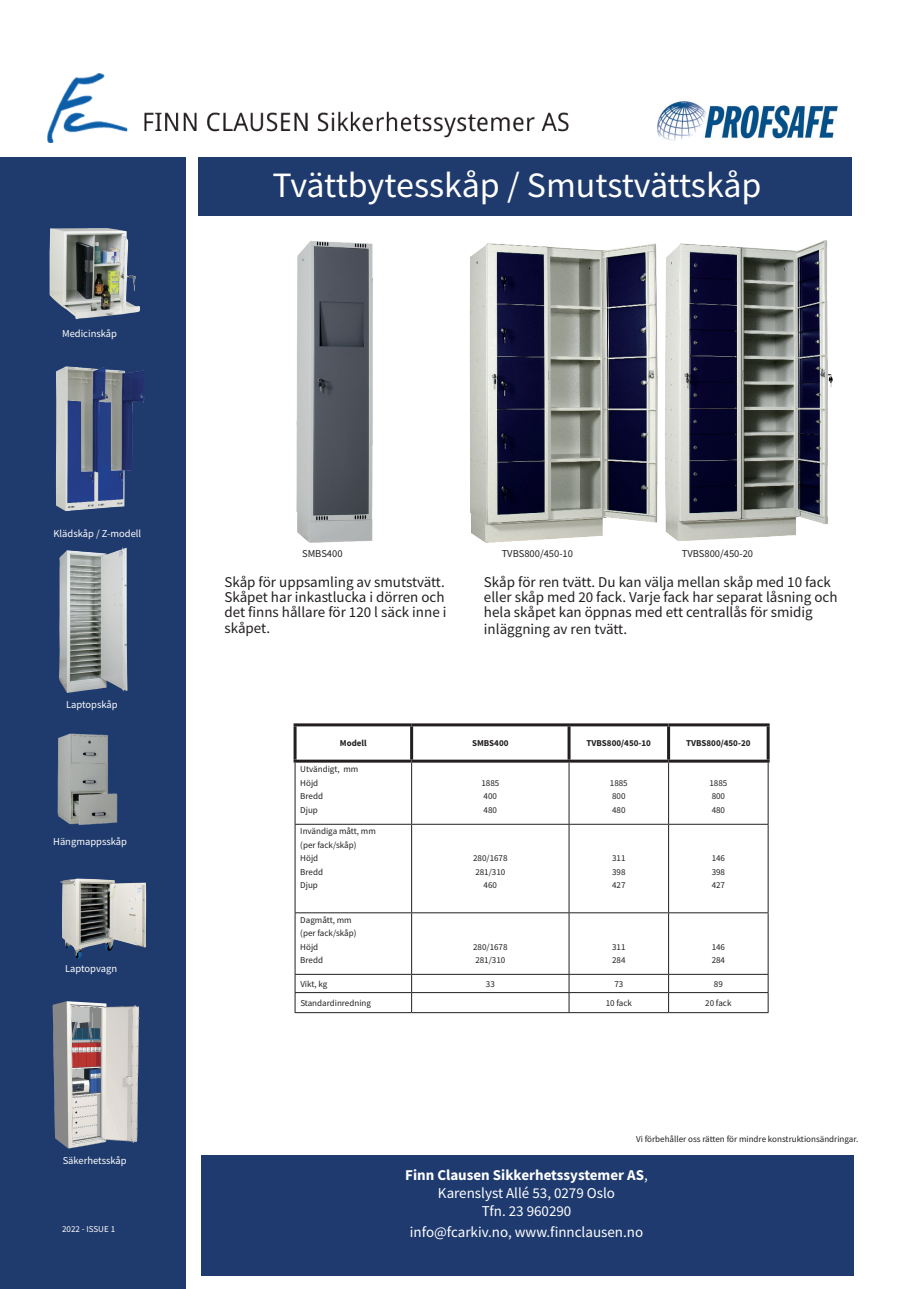
<style>
.page{position:relative;width:919px;height:1289px;background:#fff}
.page>*{position:absolute;margin:0;border:0;box-sizing:border-box;transform-origin:0 0}
.t1{font:35.7px "Source Sans Pro";letter-spacing:-.005em;color:#fff}
.t2{font:15px/15px "Source Sans Pro";color:#231f20}
.t3{font:15px/18px "Source Sans Pro";color:#fff;text-align:center}
.t4{font:10.5px "Source Sans Pro";color:#fff}
.t5{font:10.5px "Source Sans Pro";color:#231f20}
.t6{font:9px/13.5px "Source Sans Pro";color:#231f20}
.t7{font:700 9px "Source Sans Pro";color:#231f20}
.t8{font:9px "Source Sans Pro";color:#fff}
.s1{font-weight:700}
</style>
<div class="page">
<div style="left:0;top:157px;width:185px;height:1131px;background:#1f3a6c"></div>
<div style="left:199px;top:157px;width:653px;height:58px;background:#1f3a6c"></div>
<div style="left:201px;top:1155px;width:652px;height:121px;background:#1f3a6e"></div>
<img style="left:57px;top:733px;width:61px;height:92px">
<img style="left:53px;top:1001px;width:86px;height:147px">
<img style="left:56px;top:366px;width:88px;height:145px">
<img style="left:60px;top:878px;width:87px;height:80px">
<img style="left:59px;top:547px;width:69px;height:146px">
<hr style="left:295px;top:762px;width:1px;height:61px;background:#231f20">
<hr style="left:411px;top:762px;width:1px;height:61px;background:#231f20">
<hr style="left:568px;top:762px;width:1px;height:61px;background:#231f20">
<hr style="left:668px;top:762px;width:1px;height:61px;background:#231f20">
<hr style="left:767px;top:762px;width:1px;height:61px;background:#231f20">
<hr style="left:295px;top:823px;width:116px;height:1px;background:#231f20">
<hr style="left:295px;top:824px;width:1px;height:88px;background:#231f20">
<hr style="left:411px;top:823px;width:158px;height:1px;background:#231f20">
<hr style="left:411px;top:824px;width:1px;height:88px;background:#231f20">
<hr style="left:569px;top:823px;width:99px;height:1px;background:#231f20">
<hr style="left:568px;top:824px;width:1px;height:88px;background:#231f20">
<hr style="left:668px;top:823px;width:100px;height:1px;background:#231f20">
<hr style="left:668px;top:824px;width:1px;height:88px;background:#231f20">
<hr style="left:767px;top:824px;width:1px;height:88px;background:#231f20">
<hr style="left:295px;top:912px;width:116px;height:1px;background:#231f20">
<hr style="left:295px;top:913px;width:1px;height:60px;background:#231f20">
<hr style="left:411px;top:912px;width:158px;height:1px;background:#231f20">
<hr style="left:411px;top:913px;width:1px;height:60px;background:#231f20">
<hr style="left:569px;top:912px;width:99px;height:1px;background:#231f20">
<hr style="left:568px;top:913px;width:1px;height:60px;background:#231f20">
<hr style="left:668px;top:912px;width:100px;height:1px;background:#231f20">
<hr style="left:668px;top:913px;width:1px;height:60px;background:#231f20">
<hr style="left:767px;top:913px;width:1px;height:60px;background:#231f20">
<hr style="left:295px;top:973px;width:116px;height:1px;background:#231f20">
<hr style="left:411px;top:973px;width:158px;height:1px;background:#231f20">
<hr style="left:569px;top:973px;width:99px;height:1px;background:#231f20">
<hr style="left:668px;top:973px;width:100px;height:1px;background:#231f20">
<hr style="left:295px;top:992px;width:116px;height:1px;background:#231f20">
<svg style="left:295px;top:974px;width:1px;height:38px"></svg>
<hr style="left:411px;top:992px;width:158px;height:1px;background:#231f20">
<svg style="left:411px;top:974px;width:1px;height:38px"></svg>
<hr style="left:569px;top:992px;width:99px;height:1px;background:#231f20">
<svg style="left:568px;top:974px;width:1px;height:38px"></svg>
<hr style="left:668px;top:992px;width:100px;height:1px;background:#231f20">
<svg style="left:668px;top:974px;width:1px;height:38px"></svg>
<svg style="left:767px;top:974px;width:1px;height:38px"></svg>
<hr style="left:295px;top:1012px;width:116px;height:1px;background:#231f20">
<hr style="left:411px;top:1012px;width:158px;height:1px;background:#231f20">
<hr style="left:569px;top:1012px;width:99px;height:1px;background:#231f20">
<hr style="left:668px;top:1012px;width:100px;height:1px;background:#231f20">
<hr style="left:293px;top:723px;width:118px;height:3px;background:#231f20">
<hr style="left:293px;top:726px;width:3px;height:33px;background:#231f20">
<hr style="left:411px;top:723px;width:158px;height:3px;background:#231f20">
<hr style="left:410px;top:726px;width:3px;height:33px;background:#231f20">
<hr style="left:569px;top:723px;width:99px;height:3px;background:#231f20">
<hr style="left:567px;top:726px;width:3px;height:33px;background:#231f20">
<hr style="left:668px;top:723px;width:101px;height:3px;background:#231f20">
<hr style="left:667px;top:726px;width:3px;height:33px;background:#231f20">
<hr style="left:766px;top:726px;width:3px;height:33px;background:#231f20">
<hr style="left:293px;top:759px;width:118px;height:3px;background:#231f20">
<hr style="left:411px;top:759px;width:158px;height:3px;background:#231f20">
<hr style="left:569px;top:759px;width:99px;height:3px;background:#231f20">
<hr style="left:668px;top:759px;width:101px;height:3px;background:#231f20">
<img style="left:49px;top:228px;width:91px;height:91px">
<img style="left:668px;top:240px;width:165px;height:301px">
<img style="left:296px;top:240px;width:77px;height:303px">
<img style="left:470px;top:243px;width:198px;height:300px">
<img style="left:657px;top:101px;width:181px;height:40px">
<img style="left:47px;top:73px;width:522px;height:69px">
<p class="t4" style="left:62px;top:326px;width:56px">Medicinskåp</p>
<p class="t4" style="left:53px;top:526px;width:89px">Klädskåp / Z-modell</p>
<p class="t4" style="left:66px;top:698px;width:53px">Laptopskåp</p>
<p class="t4" style="left:53px;top:834px;width:75px">Hängmappsskåp</p>
<p class="t4" style="left:65px;top:961px;width:53px">Laptopvagn</p>
<p class="t4" style="left:63px;top:1153px;width:66px">Säkerhetsskåp</p>
<p class="t8" style="left:62px;top:1223px;width:54px">2022 - ISSUE 1</p>
<h1 class="t1" style="left:272px;top:163px;width:490px">Tvättbytesskåp / Smutstvättskåp</h1>
<p class="t5" style="left:302px;top:547px;width:42px">SMBS400</p>
<p class="t5" style="left:501px;top:546px;width:73px">TVBS800/450-10</p>
<p class="t5" style="left:681px;top:546px;width:73px">TVBS800/450-20</p>
<h2 class="t2" style="left:484px;top:574px;width:355px">Skåp för ren tvätt. Du kan välja mellan skåp med 10 fack eller skåp med 20 fack. Varje fack har separat låsning och hela skåpet kan öppnas med ett centrallås för smidig</h2>
<h2 class="t2" style="left:484px;top:621px;width:145px">inläggning av ren tvätt.</h2>
<h2 class="t2" style="left:224px;top:574px;width:223px">Skåp för uppsamling av smutstvätt.<br>Skåpet har inkastlucka i dörren och det finns hållare för 120 l säck inne i</h2>
<h2 class="t2" style="left:224px;top:621px;width:47px">skåpet.</h2>
<p class="t7" style="left:340px;top:737px;width:28px">Modell</p>
<p class="t7" style="left:472px;top:737px;width:38px">SMBS400</p>
<p class="t7" style="left:586px;top:737px;width:66px">TVBS800/450-10</p>
<p class="t7" style="left:686px;top:737px;width:66px">TVBS800/450-20</p>
<p class="t6" style="left:300px;top:762px;width:59px">Utvändigt, mm<br>Höjd<br>Bredd<br>Djup</p>
<p class="t6" style="left:481px;top:776px;width:19px">1885<br>400<br>480</p>
<p class="t6" style="left:609px;top:776px;width:19px">1885<br>800<br>480</p>
<p class="t6" style="left:709px;top:776px;width:19px">1885<br>800<br>480</p>
<p class="t6" style="left:300px;top:824px;width:77px">Invändiga mått, mm (per fack/skåp)<br>Höjd<br>Bredd<br>Djup</p>
<p class="t6" style="left:300px;top:913px;width:58px">Dagmått, mm (per fack/skåp)<br>Höjd<br>Bredd</p>
<p class="t6" style="left:473px;top:851px;width:36px;text-align:center">280/1678<br>281/310<br>460</p>
<p class="t6" style="left:612px;top:851px;width:15px;text-align:justify">311<br>398<br>427</p>
<p class="t6" style="left:711px;top:851px;width:15px;text-align:justify">146<br>398<br>427</p>
<p class="t6" style="left:473px;top:940px;width:36px">280/1678<br>281/310</p>
<p class="t6" style="left:612px;top:940px;width:15px">311<br>284</p>
<p class="t6" style="left:711px;top:940px;width:15px">146<br>284</p>
<p class="t6" style="left:300px;top:977px;width:29px">Vikt, kg</p>
<p class="t6" style="left:486px;top:977px;width:10px">33</p>
<p class="t6" style="left:614px;top:977px;width:10px">73</p>
<p class="t6" style="left:713px;top:977px;width:10px">89</p>
<p class="t6" style="left:300px;top:996px;width:72px">Standardinredning</p>
<p class="t6" style="left:605px;top:996px;width:28px">10 fack</p>
<p class="t6" style="left:705px;top:996px;width:28px">20 fack</p>
<p class="t6" style="left:636px;top:1131px;width:224px">Vi förbehåller oss rätten för mindre konstruktionsändringar.</p>
<h2 class="t3" style="left:405px;top:1165px;width:244px"><span class="s1">Finn Clausen Sikkerhetssystemer AS</span>,<br>Karenslyst Allé 53, 0279 Oslo<br>Tfn. 23 960290</h2>
<h2 class="t3" style="left:410px;top:1223px;width:235px">info@fcarkiv.no, www.finnclausen.no</h2>
</div>
